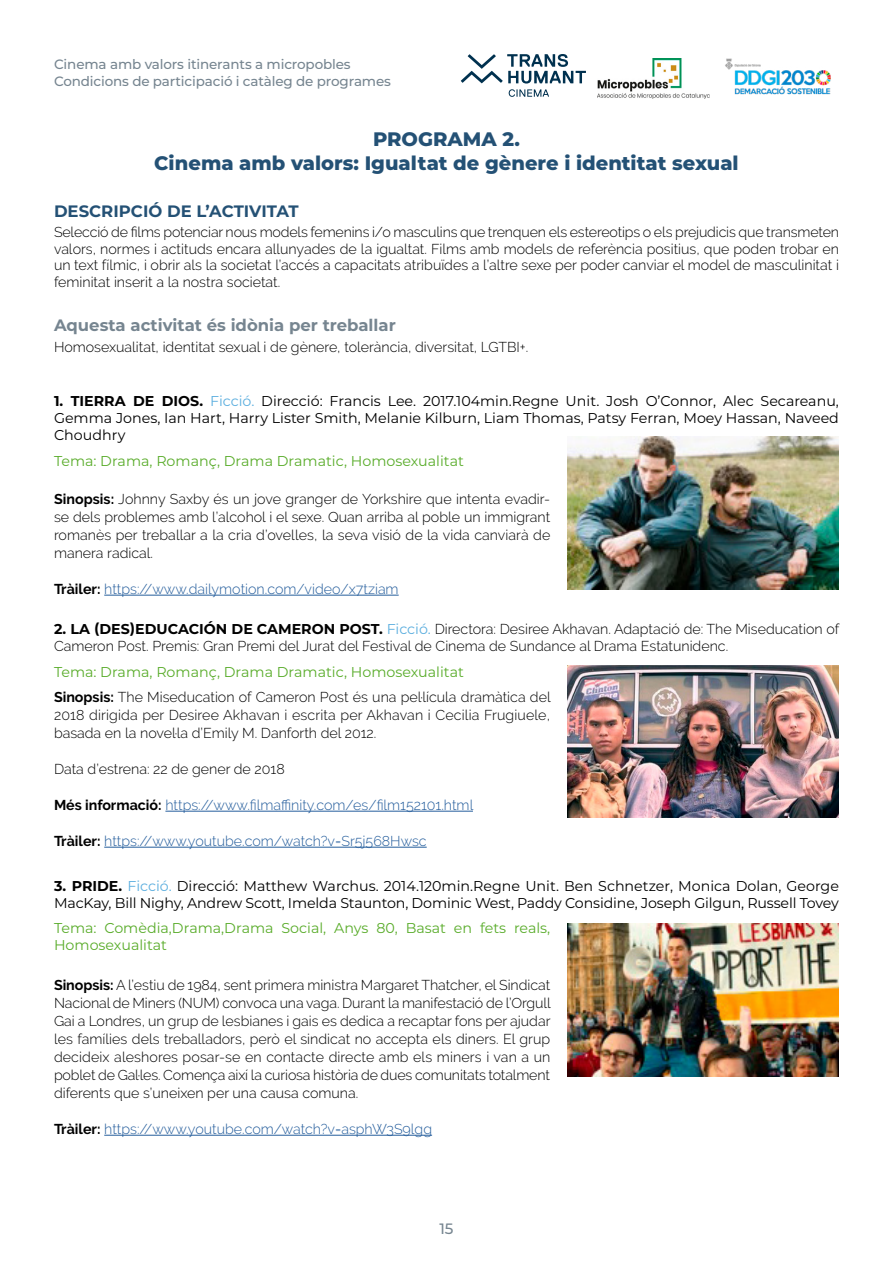
<style>
.page{position:relative;width:893px;height:1263px;background:#fff}
.page>*{position:absolute;margin:0;border:0;box-sizing:border-box;transform-origin:0 0}
.t1{font:800 19.5px "Montserrat";color:#245175}
.Titol_2{font:700 16.5px "Montserrat";color:#768590}
.Titol_1{font:700 16.5px "Montserrat";color:#245175}
.t2{font:500 15px "Montserrat";color:#768590}
._2__TXT_PÁRRAFO{font:300 14.25px/18px "Raleway";color:#000;text-align:justify}
.t3{font:14.25px/17.1px "Montserrat";letter-spacing:-.01em;color:#000;text-align:justify}
._2__TXT_PÁRRAFO-2{font:300 14.25px "Raleway";color:#245d9c}
.t4{font:14.25px/17.1px "Montserrat";color:#59ac2a}
.t5{font:500 13.5px/16.2px "Montserrat";letter-spacing:-.01em;color:#768590}
.s1{font-weight:700}
.s2{color:#5dafdf}
.s3{font-weight:700;color:#000}
.s4{font-family:"Montserrat";font-weight:700}
.s5{font-family:"Montserrat";font-weight:400;color:#5dafdf}
</style>
<div class="page">
<svg style="left:461px;top:54px;width:125px;height:43px"></svg>
<img style="left:725px;top:58px;width:106px;height:37px">
<img style="left:597px;top:59px;width:112px;height:39px">
<hr style="left:104px;top:595px;width:295px;height:1px;background:#245d9c">
<img style="left:567px;top:437px;width:272px;height:153px">
<hr style="left:165px;top:811px;width:308px;height:1px;background:#245d9c">
<hr style="left:104px;top:847px;width:323px;height:1px;background:#245d9c">
<img style="left:567px;top:665px;width:272px;height:153px">
<hr style="left:104px;top:1135px;width:328px;height:1px;background:#245d9c">
<img style="left:567px;top:924px;width:272px;height:152px">
<p class="t5" style="left:54px;top:56px;width:339px">Cinema amb valors itinerants a micropobles<br>Condicions de participació i catàleg de programes</p>
<p class="t1" style="left:373px;top:125px;width:148px">PROGRAMA 2.</p>
<p class="t1" style="left:154px;top:149px;width:586px">Cinema amb valors: Igualtat de gènere i identitat sexual</p>
<p class="Titol_1" style="left:54px;top:199px;width:246px">DESCRIPCIÓ DE L’ACTIVITAT</p>
<p class="_2__TXT_PÁRRAFO" style="left:54px;top:224px;width:787px;line-height:16.5px">Selecció de films potenciar nous models femenins i/o masculins que trenquen els estereotips o els prejudicis que transmeten valors, normes i actituds encara allunyades de la igualtat. Films amb models de referència positius, que poden trobar en un text fílmic, i obrir als la societat l’accés a capacitats atribuïdes a l’altre sexe per poder canviar el model de masculinitat i feminitat inserit a la nostra societat.</p>
<p class="Titol_2" style="left:54px;top:314px;width:343px">Aquesta activitat és idònia per treballar</p>
<p class="_2__TXT_PÁRRAFO" style="left:54px;top:338px;width:476px">Homosexualitat, identitat sexual i de gènere, tolerància, diversitat, LGTBI+.</p>
<p class="t3" style="left:54px;top:392px;width:786px"><span class="s1">1. TIERRA DE DIOS.</span> <span class="s2">Ficció.</span> Direcció: Francis Lee. 2017.104min.Regne Unit. Josh O’Connor, Alec Secareanu, Gemma Jones, Ian Hart, Harry Lister Smith, Melanie Kilburn, Liam Thomas, Patsy Ferran, Moey Hassan, Naveed Choudhry</p>
<p class="t4" style="left:54px;top:452px;width:411px">Tema: Drama, Romanç, Drama Dramatic, Homosexualitat</p>
<p class="_2__TXT_PÁRRAFO" style="left:54px;top:490px;width:498px"><span class="s1">Sinopsis:</span> Johnny Saxby és un jove granger de Yorkshire que intenta evadir&shy;se dels problemes amb l’alcohol i el sexe. Quan arriba al poble un immigrant romanès per treballar a la cria d’ovelles, la seva visió de la vida canviarà de manera radical.</p>
<p class="_2__TXT_PÁRRAFO-2" style="left:54px;top:581px;width:346px"><span class="s3">Tràiler:</span> https://www.dailymotion.com/video/x7tziam</p>
<p class="_2__TXT_PÁRRAFO" style="left:54px;top:621px;width:787px;line-height:17.1px"><span class="s4">2. LA (DES)EDUCACIÓN DE CAMERON POST.</span> <span class="s5">Ficció.</span> Directora: Desiree Akhavan. Adaptació de: The Miseducation of<br>Cameron Post. Premis: Gran Premi del Jurat del Festival de Cinema de Sundance al Drama Estatunidenc.</p>
<p class="t4" style="left:54px;top:663px;width:411px">Tema: Drama, Romanç, Drama Dramatic, Homosexualitat</p>
<p class="_2__TXT_PÁRRAFO" style="left:54px;top:688px;width:498px"><span class="s1">Sinopsis:</span> The Miseducation of Cameron Post és una pel·lícula dramàtica del 2018 dirigida per Desiree Akhavan i escrita per Akhavan i Cecilia Frugiuele, basada en la novel·la d’Emily M. Danforth del 2012.</p>
<p class="_2__TXT_PÁRRAFO" style="left:54px;top:760px;width:232px">Data d’estrena: 22 de gener de 2018</p>
<p class="_2__TXT_PÁRRAFO-2" style="left:54px;top:797px;width:421px"><span class="s3">Més informació:</span> https://www.filmaffinity.com/es/film152101.html</p>
<p class="_2__TXT_PÁRRAFO-2" style="left:54px;top:833px;width:374px"><span class="s3">Tràiler:</span> https://www.youtube.com/watch?v=Sr5j568Hwsc</p>
<p class="t3" style="left:54px;top:876px;width:786px"><span class="s1">3. PRIDE.</span> <span class="s2">Ficció.</span> Direcció: Matthew Warchus. 2014.120min.Regne Unit. Ben Schnetzer, Monica Dolan, George<br>MacKay, Bill Nighy, Andrew Scott, Imelda Staunton, Dominic West, Paddy Considine, Joseph Gilgun, Russell Tovey</p>
<p class="t4" style="left:54px;top:919px;width:498px">Tema: Comèdia,Drama,Drama Social, Anys 80, Basat en fets reals,<br>Homosexualitat</p>
<p class="_2__TXT_PÁRRAFO" style="left:54px;top:976px;width:498px"><span class="s1">Sinopsis:</span> A l’estiu de 1984, sent primera ministra Margaret Thatcher, el Sindicat Nacional de Miners (NUM) convoca una vaga. Durant la manifestació de l’Orgull Gai a Londres, un grup de lesbianes i gais es dedica a recaptar fons per ajudar les famílies dels treballadors, però el sindicat no accepta els diners. El grup decideix aleshores posar-se en contacte directe amb els miners i van a un poblet de Gal·les. Comença així la curiosa història de dues comunitats totalment diferents que s’uneixen per una causa comuna.</p>
<p class="_2__TXT_PÁRRAFO-2" style="left:54px;top:1121px;width:380px"><span class="s3">Tràiler:</span> https://www.youtube.com/watch?v=asphW3S9lgg</p>
<p class="t2" style="left:439px;top:1218px;width:16px">15</p>
</div>
